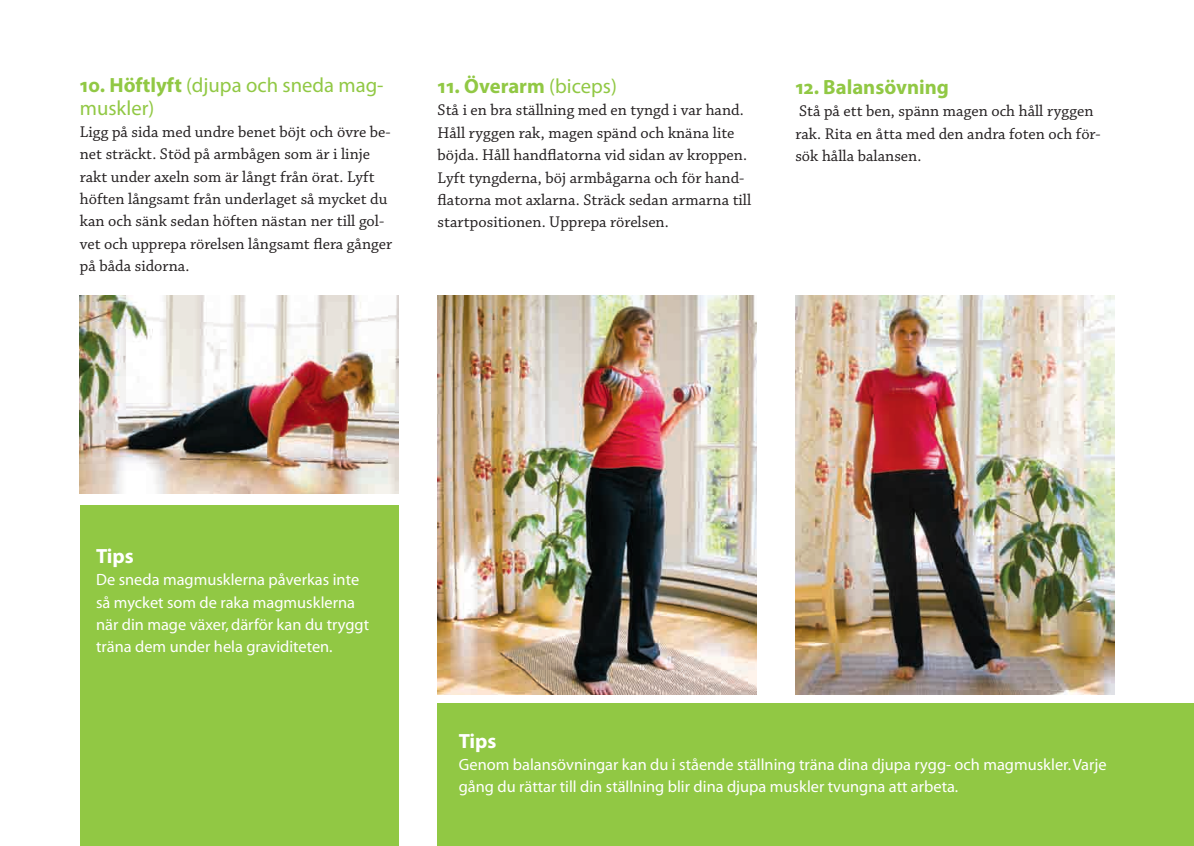
<style>
.page{position:relative;width:1194px;height:846px;background:#fff}
.page>*{position:absolute;margin:0;border:0;box-sizing:border-box;transform-origin:0 0}
.t1{font:20.65px/22.4px "Myriad Pro";color:#91c844}
.t2{font:700 20.65px "Myriad Pro";color:#91c844}
.t3{font:700 20.65px "Myriad Pro";color:#fff}
.t4{font:16.28px/22.4px "Chaparral Pro";color:#231f20}
.t5{font:16.28px/22.4px "Myriad";color:#fff}
.s1{font-weight:700}
.s2{font-weight:400}
</style>
<div class="page">
<div style="left:80px;top:505px;width:318px;height:341px;background:#91c844"></div>
<img style="left:79px;top:295px;width:319px;height:198px">
<img style="left:438px;top:295px;width:318px;height:399px">
<img style="left:795px;top:295px;width:319px;height:399px">
<div style="left:437px;top:703px;width:756px;height:143px;background:#91c844"></div>
<p class="t1" style="left:80px;top:75px;width:305px"><span class="s1">10. Höftlyft</span> (djupa och sneda mag&shy;muskler)</p>
<p class="t4" style="left:80px;top:122px;width:314px">Ligg på sida med undre benet böjt och övre be&shy;net sträckt. Stöd på armbågen som är i linje rakt under axeln som är långt från örat. Lyft höften långsamt från underlaget så mycket du kan och sänk sedan höften nästan ner till gol&shy;vet och upprepa rörelsen långsamt flera gånger på båda sidorna.</p>
<p class="t2" style="left:437px;top:78px;width:181px">11. Överarm <span class="s2">(biceps)</span></p>
<p class="t4" style="left:437px;top:100px;width:315px">Stå i en bra ställning med en tyngd i var hand.<br>Håll ryggen rak, magen spänd och knäna lite böjda. Håll handflatorna vid sidan av kroppen.<br>Lyft tyngderna, böj armbågarna och för hand&shy;flatorna mot axlarna. Sträck sedan armarna till startpositionen. Upprepa rörelsen.</p>
<p class="t2" style="left:795px;top:79px;width:155px">12. Balansövning</p>
<p class="t4" style="left:795px;top:101px;width:307px">Stå på ett ben, spänn magen och håll ryggen rak. Rita en åtta med den andra foten och för&shy;sök hålla balansen.</p>
<p class="t3" style="left:96px;top:548px;width:39px">Tips</p>
<p class="t5" style="left:96px;top:570px;width:274px">De sneda magmusklerna påverkas inte så mycket som de raka magmusklerna när din mage växer, därför kan du tryggt träna dem under hela graviditeten.</p>
<p class="t3" style="left:458px;top:732px;width:39px">Tips</p>
<p class="t5" style="left:458px;top:754px;width:649px">Genom balansövningar kan du i stående ställning träna dina djupa rygg- och magmuskler. Varje gång du rättar till din ställning blir dina djupa muskler tvungna att arbeta.</p>
</div>
